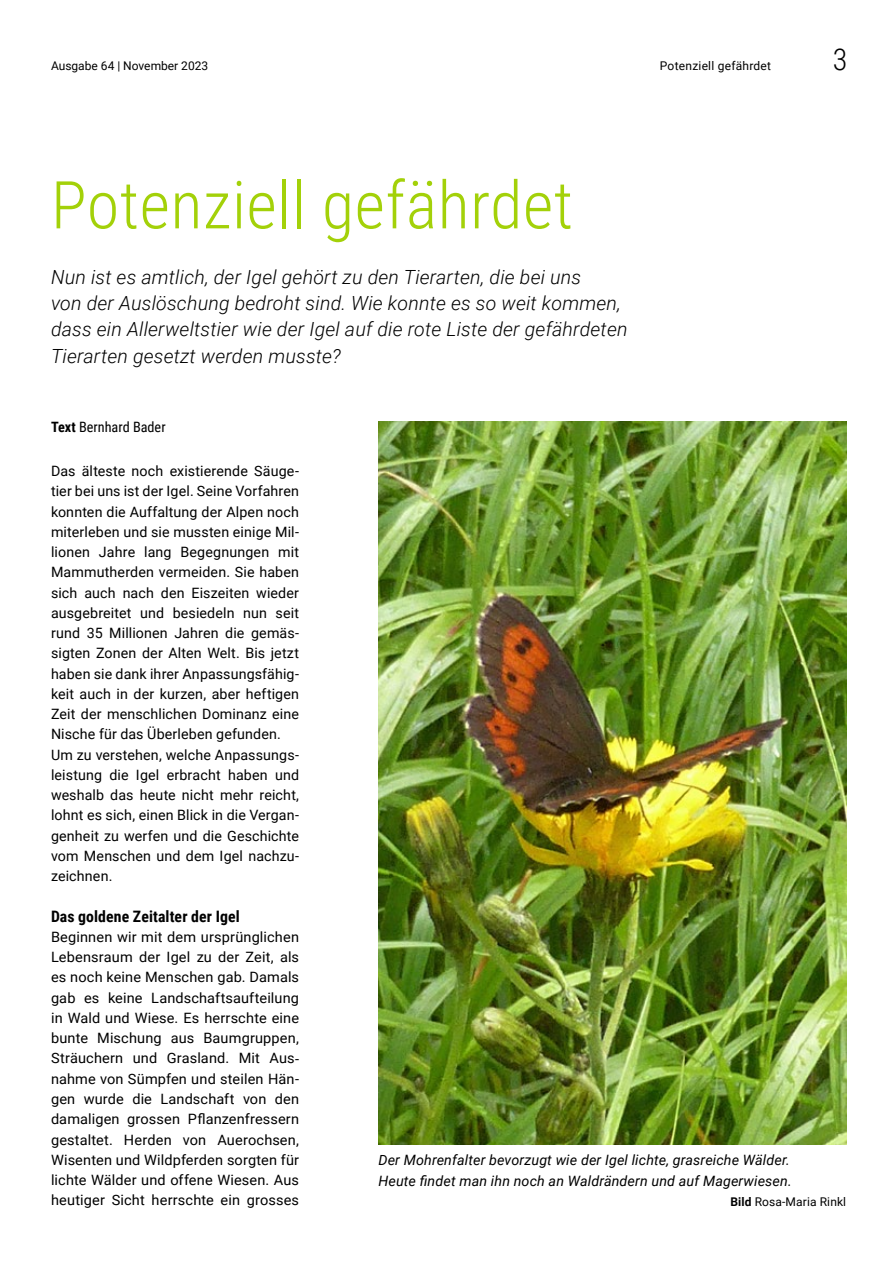
<style>
.page{position:relative;width:893px;height:1263px;background:#fff}
.page>*{position:absolute;margin:0;border:0;box-sizing:border-box;transform-origin:0 0}
.t1{font:300 66px "Roboto Condensed";letter-spacing:.01em;color:#a3d109}
.t2{font:300 30px "Roboto Condensed";color:#000}
.t3{font:italic 300 19.5px/26.2px "Roboto";letter-spacing:.01em;color:#000}
.t4{font:700 15.75px "Roboto Condensed";letter-spacing:.005em;color:#000}
.t5{font:14.25px/20.2px "Roboto";letter-spacing:.01em;color:#000}
.t6{font:italic 14.25px/20.2px "Roboto";letter-spacing:.01em;color:#000}
.t7{font:14.25px "Roboto Condensed";color:#000}
.t8{font:12px "Roboto";letter-spacing:.01em;color:#000}
.s1{font-weight:700}
</style>
<div class="page">
<img style="left:378px;top:421px;width:468px;height:723px">
<p class="t8" style="left:51px;top:58px;width:159px">Ausgabe 64 | November 2023</p>
<p class="t8" style="left:660px;top:58px;width:113px">Potenziell gefährdet</p>
<h1 class="t1" style="left:51px;top:159px;width:523px">Potenziell gefährdet</h1>
<h3 class="t3" style="left:51px;top:263px;width:578px">Nun ist es amtlich, der Igel gehört zu den Tierarten, die bei uns<br>von der Auslöschung bedroht sind. Wie konnte es so weit kommen, dass ein Allerweltstier wie der Igel auf die rote Liste der gefährdeten Tierarten gesetzt werden musste?</h3>
<p class="t7" style="left:51px;top:417px;width:116px"><span class="s1">Text</span> Bernhard Bader</p>
<h2 class="t2" style="left:833px;top:39px;width:16px">3</h2>
<p class="t5" style="left:51px;top:460px;width:250px">Das älteste noch existierende Säuge&shy;tier bei uns ist der Igel. Seine Vorfahren konnten die Auffaltung der Alpen noch miterleben und sie mussten einige Mil&shy;lionen Jahre lang Begegnungen mit Mammutherden vermeiden. Sie haben sich auch nach den Eiszeiten wieder ausgebreitet und besiedeln nun seit rund 35 Millionen Jahren die gemäs&shy;sigten Zonen der Alten Welt. Bis jetzt haben sie dank ihrer Anpassungsfähig&shy;keit auch in der kurzen, aber heftigen Zeit der menschlichen Dominanz eine Nische für das Überleben gefunden.<br>Um zu verstehen, welche Anpassungs&shy;leistung die Igel erbracht haben und weshalb das heute nicht mehr reicht, lohnt es sich, einen Blick in die Vergan&shy;genheit zu werfen und die Geschichte vom Menschen und dem Igel nachzu&shy;zeichnen.</p>
<p class="t4" style="left:51px;top:905px;width:190px">Das goldene Zeitalter der Igel</p>
<p class="t5" style="left:51px;top:926px;width:250px;text-align:justify">Beginnen wir mit dem ursprünglichen Lebensraum der Igel zu der Zeit, als es noch keine Menschen gab. Damals gab es keine Landschaftsaufteilung in Wald und Wiese. Es herrschte eine bunte Mischung aus Baumgruppen, Sträuchern und Grasland. Mit Aus&shy;nahme von Sümpfen und steilen Hän&shy;gen wurde die Landschaft von den damaligen grossen Pflanzenfressern gestaltet. Herden von Auerochsen, Wisenten und Wildpferden sorgten für lichte Wälder und offene Wiesen. Aus heutiger Sicht herrschte ein grosses</p>
<p class="t6" style="left:378px;top:1149px;width:415px">Der Mohrenfalter bevorzugt wie der Igel lichte, grasreiche Wälder.<br>Heute findet man ihn noch an Waldrändern und auf Magerwiesen.</p>
<p class="t8" style="left:730px;top:1193px;width:117px"><span class="s1">Bild</span> Rosa-Maria Rinkl</p>
</div>
